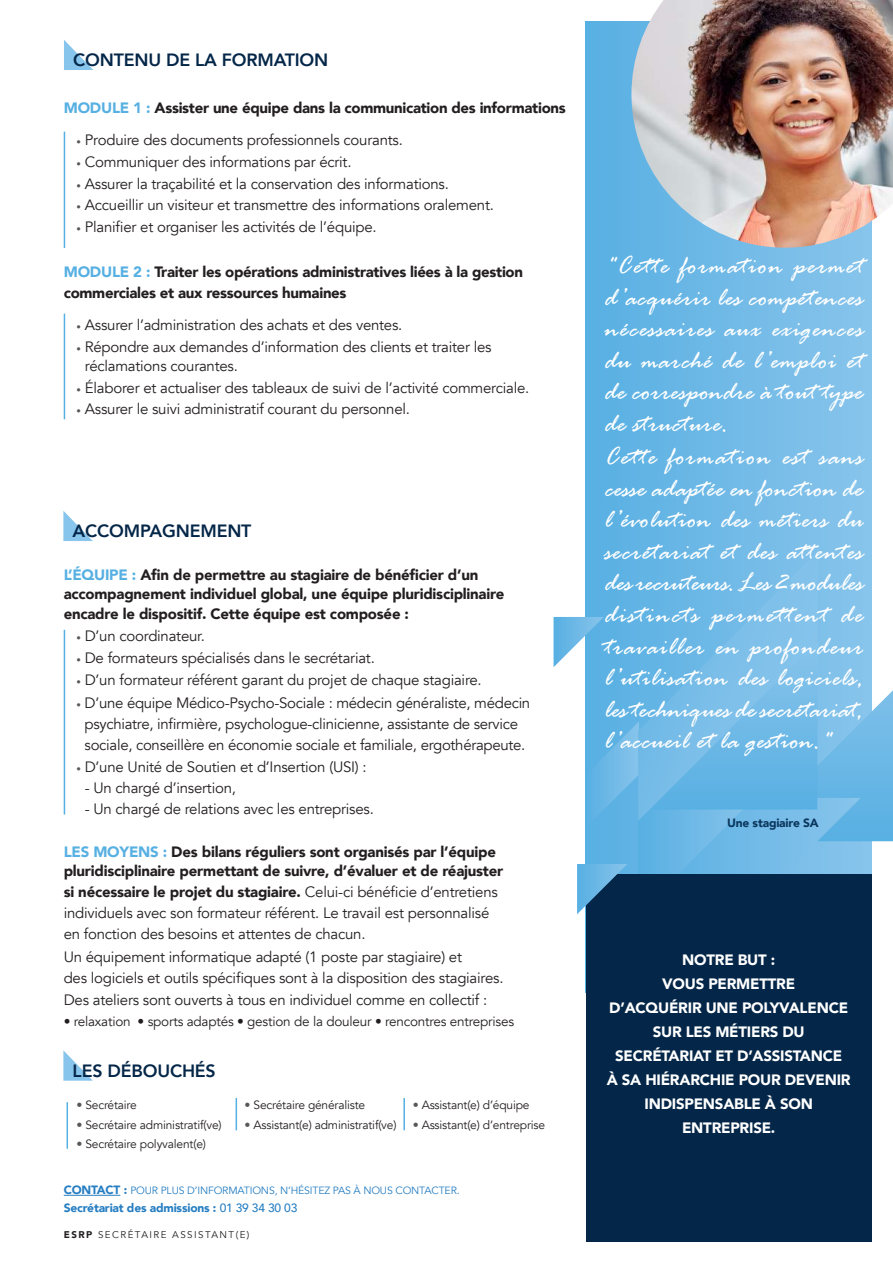
<style>
.page{position:relative;width:893px;height:1263px;background:#fff}
.page>*{position:absolute;margin:0;border:0;box-sizing:border-box;transform-origin:0 0}
.t1{font:italic 27px/31.7px "Rage";letter-spacing:.015em;color:#fff}
.t2{font:800 17.7px "Avenir";letter-spacing:-.01em;color:#042648}
.t3{font:15px/21.5px "Avenir";letter-spacing:-.015em;color:#231f20}
.t4{font:900 15px/19.5px "Avenir";letter-spacing:-.015em;color:#231f20}
.t5{font:900 15px/24px "Avenir";letter-spacing:-.015em;color:#fff;text-align:center}
.t6{font:13.5px "Avenir";letter-spacing:-.015em;color:#231f20}
.t7{font:12px "Avenir";letter-spacing:-.015em;color:#231f20}
.t8{font:900 12px "Avenir";letter-spacing:-.015em;color:#267ec2}
.t9{font:900 12px "Avenir";letter-spacing:-.015em;color:#0b375d}
.t10{font:10.5px "Avenir";letter-spacing:-.015em;color:#267ec2}
.t11{font:9.75px "Avenir";letter-spacing:.15em;color:#231f20}
.s1{color:#57b0e2}
.s2{font-size:9px;color:#57585a}
.s3{font-weight:900}
.s4{color:#57585a}
.s5{font-weight:900;font-size:12px}
.s6{font-weight:500}
</style>
<div class="page">
<div style="left:586px;top:21px;width:286px;height:972px;background:linear-gradient(to right,#58afe2,#88c4ec)"></div>
<svg style="left:64px;top:40px;width:29px;height:30px"></svg>
<hr style="left:64px;top:132px;width:1px;height:116px;background:#57b0e2">
<hr style="left:64px;top:314px;width:1px;height:105px;background:#57b0e2">
<svg style="left:638px;top:551px;width:180px;height:66px;background:#70bae6"></svg>
<div style="left:586px;top:874px;width:286px;height:368px;background:#042648"></div>
<svg style="left:554px;top:617px;width:339px;height:297px"></svg>
<svg style="left:63px;top:1050px;width:30px;height:31px"></svg>
<hr style="left:403px;top:1098px;width:2px;height:32px;background:#57b0e2">
<hr style="left:236px;top:1098px;width:1px;height:32px;background:#57b0e2">
<hr style="left:67px;top:1102px;width:1px;height:47px;background:#57b0e2">
<svg style="left:63px;top:511px;width:30px;height:30px"></svg>
<hr style="left:64px;top:630px;width:1px;height:184px;background:#57b0e2">
<img style="left:631px;top:0;width:262px;height:248px">
<hr style="left:64px;top:1195px;width:56px;height:1px;background:#267ec2">
<p class="t2" style="left:73px;top:46px;width:257px">CONTENU DE LA FORMATION</p>
<p class="t4" style="left:64px;top:98px;width:503px"><span class="s1">MODULE 1 :</span> Assister une équipe dans la communication des informations</p>
<p class="t3" style="left:77px;top:130px;width:328px"><span class="s2">•</span> Produire des documents professionnels courants.</p>
<p class="t3" style="left:77px;top:151px;width:276px"><span class="s2">•</span> Communiquer des informations par écrit.</p>
<p class="t3" style="left:77px;top:173px;width:374px"><span class="s2">•</span> Assurer la traçabilité et la conservation des informations.</p>
<p class="t3" style="left:77px;top:195px;width:419px"><span class="s2">•</span> Accueillir un visiteur et transmettre des informations oralement.</p>
<p class="t3" style="left:77px;top:216px;width:302px"><span class="s2">•</span> Planifier et organiser les activités de l’équipe.</p>
<p class="t4" style="left:64px;top:261px;width:461px;line-height:21px"><span class="s1">MODULE 2 :</span> Traiter les opérations administratives liées à la gestion commerciales et aux ressources humaines</p>
<p class="t3" style="left:77px;top:314px;width:327px"><span class="s2">•</span> Assurer l’administration des achats et des ventes.</p>
<p class="t3" style="left:85px;top:337px;width:408px;line-height:19.5px;text-indent:-8px"><span class="s2">•</span> Répondre aux demandes d’information des clients et traiter les réclamations courantes.</p>
<p class="t3" style="left:77px;top:377px;width:454px"><span class="s2">•</span> Élaborer et actualiser des tableaux de suivi de l’activité commerciale.</p>
<p class="t3" style="left:77px;top:399px;width:335px"><span class="s2">•</span> Assurer le suivi administratif courant du personnel.</p>
<p class="t2" style="left:73px;top:517px;width:180px">ACCOMPAGNEMENT</p>
<p class="t4" style="left:64px;top:564px;width:442px"><span class="s1">L’ÉQUIPE :</span> Afin de permettre au stagiaire de bénéficier d’un accompagnement individuel global, une équipe pluridisciplinaire encadre le dispositif. Cette équipe est composée :</p>
<p class="t3" style="left:76px;top:625px;width:130px"><span class="s2">•</span> D’un coordinateur.</p>
<p class="t3" style="left:76px;top:647px;width:300px"><span class="s2">•</span> De formateurs spécialisés dans le secrétariat.</p>
<p class="t3" style="left:76px;top:670px;width:407px"><span class="s2">•</span> D’un formateur référent garant du projet de chaque stagiaire.</p>
<p class="t3" style="left:76px;top:692px;width:455px;line-height:21px;text-align:center"><span class="s2">•</span> D’une équipe Médico-Psycho-Sociale : médecin généraliste, médecin psychiatre, infirmière, psychologue-clinicienne, assistante de service sociale, conseillère en économie sociale et familiale, ergothérapeute.</p>
<p class="t3" style="left:76px;top:756px;width:292px"><span class="s2">•</span> D’une Unité de Soutien et d’Insertion (USI) :</p>
<p class="t3" style="left:85px;top:777px;width:153px">- Un chargé d’insertion,</p>
<p class="t3" style="left:85px;top:798px;width:291px">- Un chargé de relations avec les entreprises.</p>
<p class="t4" style="left:64px;top:842px;width:441px"><span class="s1">LES MOYENS :</span> Des bilans réguliers sont organisés par l’équipe pluridisciplinaire permettant de suivre, d’évaluer et de réajuster</p>
<p class="t3" style="left:64px;top:882px;width:441px"><span class="s3">si nécessaire le projet du stagiaire.</span> Celui-ci bénéficie d’entretiens individuels avec son formateur référent. Le travail est personnalisé en fonction des besoins et attentes de chacun.<br>Un équipement informatique adapté (1 poste par stagiaire) et<br>des logiciels et outils spécifiques sont à la disposition des stagiaires.<br>Des ateliers sont ouverts à tous en individuel comme en collectif :</p>
<p class="t6" style="left:64px;top:1013px;width:452px">• relaxation • sports adaptés • gestion de la douleur • rencontres entreprises</p>
<p class="t2" style="left:73px;top:1057px;width:145px">LES DÉBOUCHÉS</p>
<p class="t7" style="left:76px;top:1098px;width:62px"><span class="s4">•</span> Secrétaire</p>
<p class="t7" style="left:76px;top:1117px;width:147px"><span class="s4">•</span> Secrétaire administratif(ve)</p>
<p class="t7" style="left:76px;top:1137px;width:131px"><span class="s4">•</span> Secrétaire polyvalent(e)</p>
<p class="t7" style="left:245px;top:1098px;width:122px"><span class="s4">•</span> Secrétaire généraliste</p>
<p class="t7" style="left:245px;top:1117px;width:153px"><span class="s4">•</span> Assistant(e) administratif(ve)</p>
<p class="t7" style="left:413px;top:1098px;width:118px"><span class="s4">•</span> Assistant(e) d’équipe</p>
<p class="t7" style="left:413px;top:1117px;width:134px"><span class="s4">•</span> Assistant(e) d’entreprise</p>
<p class="t10" style="left:64px;top:1184px;width:397px"><span class="s5">CONTACT :</span> POUR PLUS D’INFORMATIONS, N’HÉSITEZ PAS À NOUS CONTACTER.</p>
<p class="t8" style="left:64px;top:1197px;width:235px">Secrétariat des admissions : <span class="s6">01 39 34 30 03</span></p>
<p class="t11" style="left:64px;top:1229px;width:187px"><span class="s3">ESRP</span> SECRÉTAIRE ASSISTANT(E)</p>
<p class="t1" style="left:605px;top:253px;width:260px">"Cette formation permet d’acquérir les compétences nécessaires aux exigences du marché de l’emploi et de correspondre à tout type de structure.<br>Cette formation est sans cesse adaptée en fonction de l’évolution des métiers du secrétariat et des attentes des recruteurs. Les 2 modules distincts permettent de travailler en profondeur l’utilisation des logiciels, les techniques de secrétariat, l’accueil et la gestion."</p>
<p class="t9" style="left:727px;top:812px;width:93px">Une stagiaire SA</p>
<p class="t5" style="left:607px;top:947px;width:245px">NOTRE BUT :<br>VOUS PERMETTRE<br>D’ACQUÉRIR UNE POLYVALENCE<br>SUR LES MÉTIERS DU<br>SECRÉTARIAT ET D’ASSISTANCE<br>À SA HIÉRARCHIE POUR DEVENIR<br>INDISPENSABLE À SON<br>ENTREPRISE.</p>
</div>
